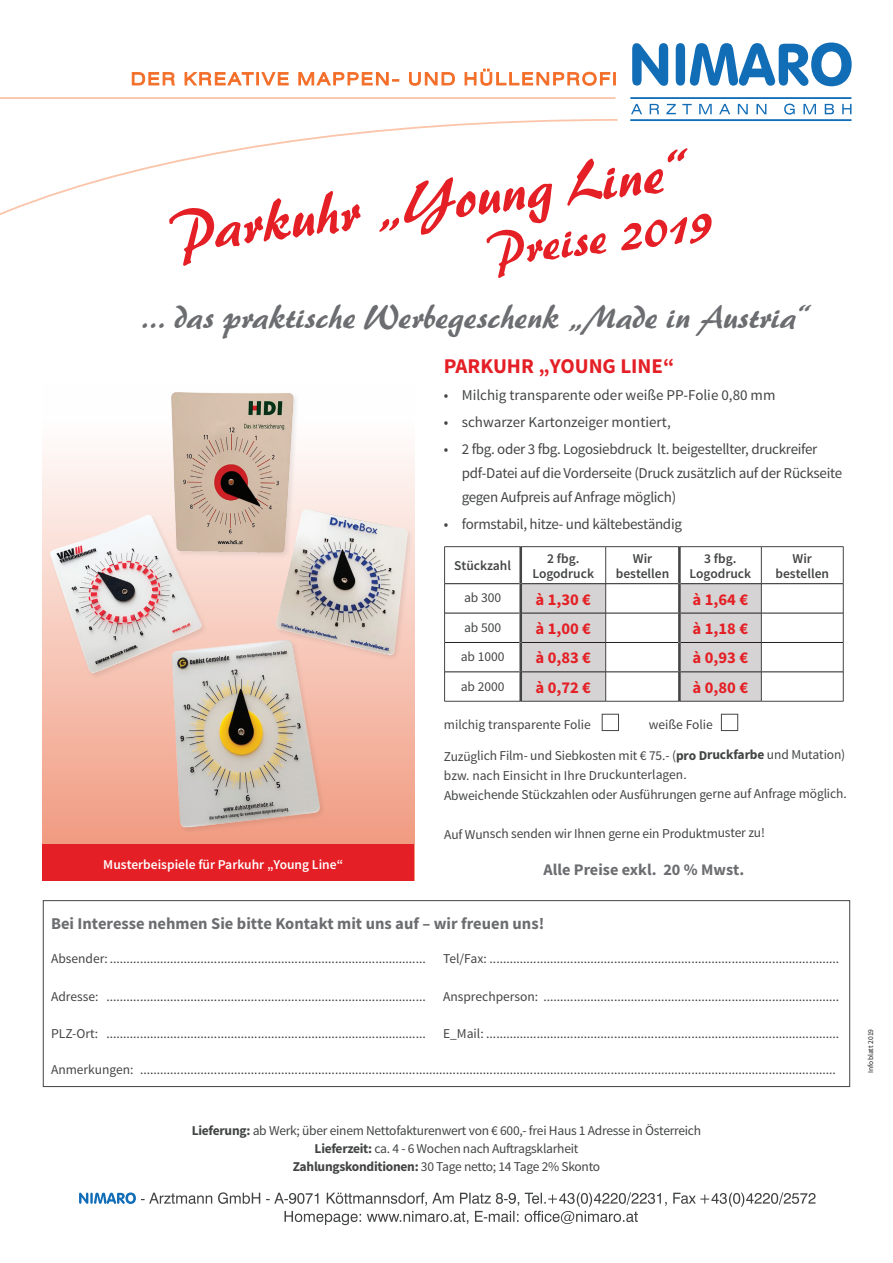
<style>
.page{position:relative;width:893px;height:1263px;background:#fff}
.page>*{position:absolute;margin:0;border:0;box-sizing:border-box;transform-origin:0 0}
.t1{font:59.55px "Palette Becker";color:#e41f25}
.t2{font:49.65px "Palette Becker";color:#e41f25}
.t3{font:34.5px "Palette Becker";color:#6c6d70}
.t4{font:700 21px "Source Sans Pro";color:#e41f25}
.t5{font:700 16.5px "Source Sans Pro";color:#6c6d70}
.t6{font:700 16.5px "Source Sans Pro";color:#e41f25}
.t7{font:700 16.2px "Source Sans Pro";color:#6c6d70}
.t8{font:15px/24px "Source Sans Pro";letter-spacing:-.02em;color:#434544}
.t9{font:15px "Source Sans Pro";color:#434544}
.t10{font:13.5px/19.6px "Source Sans Pro";letter-spacing:-.015em;color:#434544}
.t11{font:600 13.5px/15px "Source Sans Pro";color:#434544;text-align:center}
.t12{font:600 13.5px "Source Sans Pro";color:#fff}
.t13{font:7.5px "Source Sans Pro";color:#231f20}
.s1{font-weight:700}
</style>
<div class="page">
<div style="left:43px;top:384px;width:372px;height:497px;background:linear-gradient(to bottom,#fff,#ef9377)"></div>
<svg style="left:632px;top:43px;width:220px;height:43px"></svg>
<svg style="left:630px;top:97px;width:222px;height:24px"></svg>
<svg style="left:132px;top:69px;width:484px;height:17px"></svg>
<svg style="left:0;top:97px;width:618px;height:118px"></svg>
<svg style="left:79px;top:1192px;width:736px;height:33px"></svg>
<hr style="left:444px;top:546px;width:77px;height:1px;background:#434544">
<hr style="left:444px;top:547px;width:1px;height:37px;background:#434544">
<hr style="left:521px;top:546px;width:85px;height:1px;background:#434544">
<hr style="left:606px;top:546px;width:73px;height:1px;background:#434544">
<hr style="left:605px;top:547px;width:1px;height:36px;background:#434544">
<hr style="left:679px;top:546px;width:82px;height:1px;background:#434544">
<hr style="left:761px;top:546px;width:82px;height:1px;background:#434544">
<hr style="left:761px;top:547px;width:1px;height:36px;background:#434544">
<hr style="left:843px;top:547px;width:1px;height:37px;background:#434544">
<svg style="left:444px;top:584px;width:1px;height:58px"></svg>
<svg style="left:843px;top:584px;width:1px;height:58px"></svg>
<hr style="left:444px;top:642px;width:1px;height:30px;background:#434544">
<hr style="left:843px;top:642px;width:1px;height:30px;background:#434544">
<svg style="left:444px;top:672px;width:1px;height:29px"></svg>
<svg style="left:522px;top:584px;width:240px;height:117px"></svg>
<svg style="left:843px;top:672px;width:1px;height:29px"></svg>
<hr style="left:444px;top:701px;width:77px;height:1px;background:#434544">
<hr style="left:521px;top:701px;width:85px;height:1px;background:#434544">
<hr style="left:606px;top:701px;width:73px;height:1px;background:#434544">
<hr style="left:679px;top:701px;width:82px;height:1px;background:#434544">
<hr style="left:761px;top:701px;width:82px;height:1px;background:#434544">
<hr style="left:445px;top:583px;width:74px;height:1px;background:#231f20">
<hr style="left:522px;top:583px;width:84px;height:1px;background:#231f20">
<hr style="left:606px;top:583px;width:72px;height:1px;background:#231f20">
<hr style="left:681px;top:583px;width:80px;height:1px;background:#231f20">
<hr style="left:761px;top:583px;width:82px;height:1px;background:#231f20">
<hr style="left:445px;top:613px;width:74px;height:1px;background:#231f20">
<hr style="left:522px;top:613px;width:84px;height:1px;background:#231f20">
<hr style="left:606px;top:613px;width:72px;height:1px;background:#231f20">
<hr style="left:681px;top:613px;width:80px;height:1px;background:#231f20">
<hr style="left:761px;top:613px;width:82px;height:1px;background:#231f20">
<hr style="left:445px;top:642px;width:74px;height:1px;background:#231f20">
<hr style="left:522px;top:642px;width:84px;height:1px;background:#231f20">
<hr style="left:606px;top:642px;width:72px;height:1px;background:#231f20">
<hr style="left:681px;top:642px;width:80px;height:1px;background:#231f20">
<hr style="left:761px;top:642px;width:82px;height:1px;background:#231f20">
<hr style="left:445px;top:672px;width:74px;height:1px;background:#231f20">
<hr style="left:522px;top:672px;width:84px;height:1px;background:#231f20">
<hr style="left:606px;top:672px;width:72px;height:1px;background:#231f20">
<hr style="left:681px;top:672px;width:80px;height:1px;background:#231f20">
<hr style="left:761px;top:672px;width:82px;height:1px;background:#231f20">
<hr style="left:519px;top:547px;width:3px;height:37px;background:#434544">
<hr style="left:519px;top:584px;width:3px;height:29px;background:#434544">
<hr style="left:519px;top:613px;width:3px;height:29px;background:#434544">
<hr style="left:519px;top:642px;width:3px;height:30px;background:#434544">
<hr style="left:519px;top:672px;width:3px;height:29px;background:#434544">
<hr style="left:678px;top:547px;width:3px;height:37px;background:#434544">
<hr style="left:678px;top:584px;width:3px;height:29px;background:#434544">
<hr style="left:678px;top:613px;width:3px;height:29px;background:#434544">
<hr style="left:678px;top:642px;width:3px;height:30px;background:#434544">
<hr style="left:678px;top:672px;width:3px;height:29px;background:#434544">
<div style="left:43px;top:900px;width:807px;height:187px;border:1px solid #434544"></div>
<div style="left:43px;top:844px;width:371px;height:37px;background:#e41f25"></div>
<img style="left:42px;top:384px;width:366px;height:451px">
<div style="left:602px;top:714px;width:17px;height:17px;border:1px solid #434544"></div>
<div style="left:721px;top:714px;width:17px;height:17px;border:1px solid #434544"></div>
<p class="t1" style="left:166px;top:197px;width:527px;rotate:-7deg">Parkuhr „Young Line“</p>
<p class="t2" style="left:484px;top:220px;width:228px;rotate:-7deg">Preise 2019</p>
<p class="t3" style="left:141px;top:296px;width:673px">... das praktische Werbegeschenk „Made in Austria“</p>
<p class="t4" style="left:444px;top:352px;width:232px">PARKUHR „YOUNG LINE“</p>
<p class="t9" style="left:444px;top:386px;width:333px">• Milchig transparente oder weiße PP-Folie 0,80 mm</p>
<p class="t9" style="left:444px;top:413px;width:228px">• schwarzer Kartonzeiger montiert,</p>
<p class="t8" style="left:462px;top:437px;width:382px;text-indent:-18px">• 2 fbg. oder 3 fbg. Logosiebdruck lt. beigestellter, druckreifer pdf-Datei auf die Vorderseite (Druck zusätzlich auf der Rückseite gegen Aufpreis auf Anfrage möglich)</p>
<p class="t8" style="left:444px;top:512px;width:240px">• formstabil, hitze- und kältebeständig</p>
<p class="t11" style="left:454px;top:559px;width:58px">Stückzahl</p>
<p class="t11" style="left:532px;top:551px;width:63px">2 fbg.<br>Logodruck</p>
<p class="t11" style="left:616px;top:551px;width:55px">Wir bestellen</p>
<p class="t11" style="left:689px;top:551px;width:63px">3 fbg.<br>Logodruck</p>
<p class="t11" style="left:775px;top:551px;width:55px">Wir bestellen</p>
<p class="t10" style="left:464px;top:588px;width:39px">ab 300</p>
<p class="t6" style="left:535px;top:588px;width:57px">à 1,30 €</p>
<p class="t6" style="left:693px;top:588px;width:57px">à 1,64 €</p>
<p class="t10" style="left:464px;top:618px;width:39px">ab 500</p>
<p class="t6" style="left:535px;top:618px;width:57px">à 1,00 €</p>
<p class="t6" style="left:693px;top:618px;width:57px">à 1,18 €</p>
<p class="t10" style="left:461px;top:647px;width:45px">ab 1000</p>
<p class="t6" style="left:535px;top:647px;width:57px">à 0,83 €</p>
<p class="t6" style="left:693px;top:647px;width:57px">à 0,93 €</p>
<p class="t10" style="left:461px;top:676px;width:45px">ab 2000</p>
<p class="t6" style="left:535px;top:677px;width:57px">à 0,72 €</p>
<p class="t6" style="left:693px;top:677px;width:57px">à 0,80 €</p>
<p class="t10" style="left:444px;top:715px;width:149px">milchig transparente Folie</p>
<p class="t10" style="left:649px;top:715px;width:66px">weiße Folie</p>
<p class="t12" style="left:103px;top:856px;width:241px">Musterbeispiele für Parkuhr „Young Line“</p>
<p class="t10" style="left:444px;top:746px;width:403px">Zuzüglich Film- und Siebkosten mit € 75.- (<span class="s1">pro Druckfarbe</span> und Mutation) bzw. nach Einsicht in Ihre Druckunterlagen.</p>
<p class="t10" style="left:444px;top:785px;width:404px">Abweichende Stückzahlen oder Ausführungen gerne auf Anfrage möglich.</p>
<p class="t10" style="left:444px;top:824px;width:322px">Auf Wunsch senden wir Ihnen gerne ein Produktmuster zu!</p>
<p class="t7" style="left:544px;top:859px;width:202px">Alle Preise exkl. 20 % Mwst.</p>
<p class="t5" style="left:51px;top:912px;width:495px">Bei Interesse nehmen Sie bitte Kontakt mit uns auf – wir freuen uns!</p>
<p class="t10" style="left:51px;top:949px;width:376px">Absender: ..............................................................................................</p>
<p class="t10" style="left:443px;top:949px;width:398px">Tel/Fax: ........................................................................................................</p>
<p class="t10" style="left:51px;top:986px;width:376px">Adresse: ...............................................................................................</p>
<p class="t10" style="left:443px;top:986px;width:398px">Ansprechperson: ........................................................................................</p>
<p class="t10" style="left:51px;top:1024px;width:376px">PLZ-Ort: ...............................................................................................</p>
<p class="t10" style="left:443px;top:1024px;width:398px">E_Mail: .........................................................................................................</p>
<p class="t10" style="left:51px;top:1059px;width:786px">Anmerkungen: ...............................................................................................................................................................................................................</p>
<p class="t10" style="left:192px;top:1120px;width:511px"><span class="s1">Lieferung:</span> ab Werk; über einem Nettofakturenwert von € 600,- frei Haus 1 Adresse in Österreich</p>
<p class="t10" style="left:315px;top:1138px;width:265px"><span class="s1">Lieferzeit:</span> ca. 4 - 6 Wochen nach Auftragsklarheit</p>
<p class="t10" style="left:293px;top:1156px;width:309px"><span class="s1">Zahlungskonditionen:</span> 30 Tage netto; 14 Tage 2% Skonto</p>
<p class="t13" style="left:866px;top:1073px;width:45px;rotate:-90deg">Infoblatt 2019</p>
</div>
